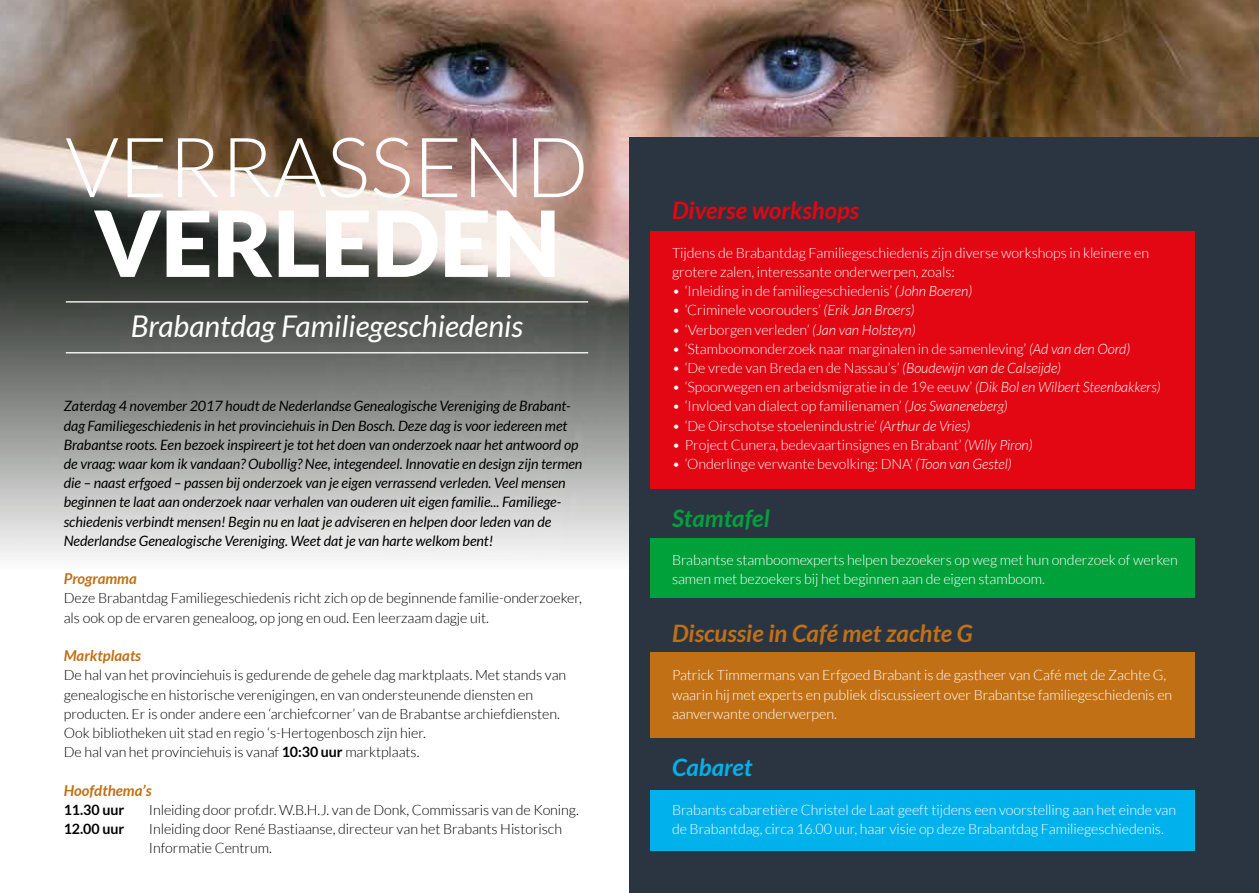
<style>
.page{position:relative;width:1259px;height:893px;background:#fff}
.page>*{position:absolute;margin:0;border:0;box-sizing:border-box;transform-origin:0 0}
.t1{font:900 91.05px "Lato";color:#fff}
.t2{font:300 83.1px "Lato";color:#fff}
.t3{font:italic 30px "Lato";color:#fff}
.t4{font:italic 700 24px "Lato";color:#c27015}
.t5{font:italic 700 24px "Lato";color:#e30613}
.t6{font:italic 700 24px "Lato";color:#00a13a}
.t7{font:italic 700 24px "Lato";color:#00b1eb}
.t8{font:italic 700 15px "Lato";color:#c27015}
.t9{font:300 14.25px/19.2px "Lato";letter-spacing:-.005em;color:#fff}
.t10{font:300 14.25px/19.2px "Lato";letter-spacing:-.005em;color:#000}
.t11{font:italic 14.25px/19.2px "Lato";letter-spacing:-.005em;color:#000}
.t12{font:700 14.25px "Lato";letter-spacing:-.005em;color:#000}
.s1{font-weight:700}
.s2{font-style:italic}
</style>
<div class="page">
<img style="left:0;top:0;width:1259px;height:557px">
<div style="left:629px;top:137px;width:630px;height:756px;background:#2b3541"></div>
<div style="left:651px;top:790px;width:544px;height:60px;background:#00b1eb"></div>
<div style="left:651px;top:652px;width:544px;height:85px;background:#c27015"></div>
<div style="left:651px;top:538px;width:544px;height:60px;background:#00a13a"></div>
<div style="left:651px;top:232px;width:544px;height:257px;background:#e30613"></div>
<hr style="left:66px;top:352px;width:522px;height:1px;background:#fff">
<hr style="left:66px;top:301px;width:522px;height:2px;background:#fff">
<h2 class="t2" style="left:65px;top:123px;width:525px">VERRASSEND</h2>
<h1 class="t1" style="left:94px;top:190px;width:467px">VERLEDEN</h1>
<h3 class="t3" style="left:131px;top:309px;width:394px">Brabantdag Familiegeschiedenis</h3>
<p class="t11" style="left:64px;top:397px;width:520px">Zaterdag 4 november 2017 houdt de Nederlandse Genealogische Vereniging de Brabant&shy;dag Familiegeschiedenis in het provinciehuis in Den Bosch. Deze dag is voor iedereen met Brabantse roots. Een bezoek inspireert je tot het doen van onderzoek naar het antwoord op de vraag: waar kom ik vandaan? Oubollig? Nee, integendeel. Innovatie en design zijn termen die – naast erfgoed – passen bij onderzoek van je eigen verrassend verleden. Veel mensen beginnen te laat aan onderzoek naar verhalen van ouderen uit eigen familie... Familiege&shy;schiedenis verbindt mensen! Begin nu en laat je adviseren en helpen door leden van de Nederlandse Genealogische Vereniging. Weet dat je van harte welkom bent!</p>
<p class="t8" style="left:64px;top:570px;width:75px">Programma</p>
<p class="t10" style="left:64px;top:589px;width:519px">Deze Brabantdag Familiegeschiedenis richt zich op de beginnende familie-onderzoeker, als ook op de ervaren genealoog, op jong en oud. Een leerzaam dagje uit.</p>
<p class="t8" style="left:64px;top:647px;width:79px">Marktplaats</p>
<p class="t10" style="left:64px;top:666px;width:504px">De hal van het provinciehuis is gedurende de gehele dag marktplaats. Met stands van genealogische en historische verenigingen, en van ondersteunende diensten en producten. Er is onder andere een ‘archiefcorner’ van de Brabantse archiefdiensten.<br>Ook bibliotheken uit stad en regio ‘s-Hertogenbosch zijn hier.<br>De hal van het provinciehuis is vanaf <span class="s1">10:30 uur</span> marktplaats.</p>
<p class="t8" style="left:64px;top:781px;width:89px">Hoofdthema’s</p>
<p class="t12" style="left:64px;top:801px;width:62px">11.30 uur</p>
<p class="t10" style="left:149px;top:800px;width:431px">Inleiding door prof.dr. W.B.H.J. van de Donk, Commissaris van de Koning.</p>
<p class="t12" style="left:64px;top:820px;width:62px">12.00 uur</p>
<p class="t10" style="left:149px;top:819px;width:415px">Inleiding door René Bastiaanse, directeur van het Brabants Historisch<br>Informatie Centrum.</p>
<h3 class="t5" style="left:672px;top:197px;width:189px">Diverse workshops</h3>
<p class="t9" style="left:672px;top:243px;width:478px">Tijdens de Brabantdag Familiegeschiedenis zijn diverse workshops in kleinere en grotere zalen, interessante onderwerpen, zoals:</p>
<p class="t9" style="left:672px;top:282px;width:302px">• ‘Inleiding in de familiegeschiedenis’ <span class="s2">(John Boeren)</span></p>
<p class="t9" style="left:672px;top:301px;width:244px">• ‘Criminele voorouders’ <span class="s2">(Erik Jan Broers)</span></p>
<p class="t9" style="left:672px;top:320px;width:245px">• ‘Verborgen verleden’ <span class="s2">(Jan van Holsteyn)</span></p>
<p class="t9" style="left:672px;top:339px;width:460px">• ‘Stamboomonderzoek naar marginalen in de samenleving’ <span class="s2">(Ad van den Oord)</span></p>
<p class="t9" style="left:672px;top:358px;width:391px">• ‘De vrede van Breda en de Nassau’s’ <span class="s2">(Boudewijn van de Calseijde)</span></p>
<p class="t9" style="left:672px;top:378px;width:490px">• ‘Spoorwegen en arbeidsmigratie in de 19e eeuw’ <span class="s2">(Dik Bol en Wilbert Steenbakkers)</span></p>
<p class="t9" style="left:672px;top:397px;width:337px">• ‘Invloed van dialect op familienamen’ <span class="s2">(Jos Swaneneberg)</span></p>
<p class="t9" style="left:672px;top:416px;width:300px">• ‘De Oirschotse stoelenindustrie’ <span class="s2">(Arthur de Vries)</span></p>
<p class="t9" style="left:672px;top:435px;width:362px">• Project Cunera, bedevaartinsignes en Brabant’ <span class="s2">(Willy Piron)</span></p>
<p class="t9" style="left:672px;top:454px;width:341px">• ‘Onderlinge verwante bevolking: DNA’ <span class="s2">(Toon van Gestel)</span></p>
<h3 class="t6" style="left:672px;top:504px;width:99px">Stamtafel</h3>
<p class="t9" style="left:672px;top:550px;width:507px">Brabantse stamboomexperts helpen bezoekers op weg met hun onderzoek of werken samen met bezoekers bij het beginnen aan de eigen stamboom.</p>
<h3 class="t4" style="left:672px;top:619px;width:302px">Discussie in Café met zachte G</h3>
<p class="t9" style="left:672px;top:666px;width:502px">Patrick Timmermans van Erfgoed Brabant is de gastheer van Café met de Zachte G, waarin hij met experts en publiek discussieert over Brabantse familiegeschiedenis en aanverwante onderwerpen.</p>
<h3 class="t7" style="left:672px;top:754px;width:82px">Cabaret</h3>
<p class="t9" style="left:672px;top:800px;width:505px">Brabants cabaretière Christel de Laat geeft tijdens een voorstelling aan het einde van de Brabantdag, circa 16.00 uur, haar visie op deze Brabantdag Familiegeschiedenis.</p>
</div>
